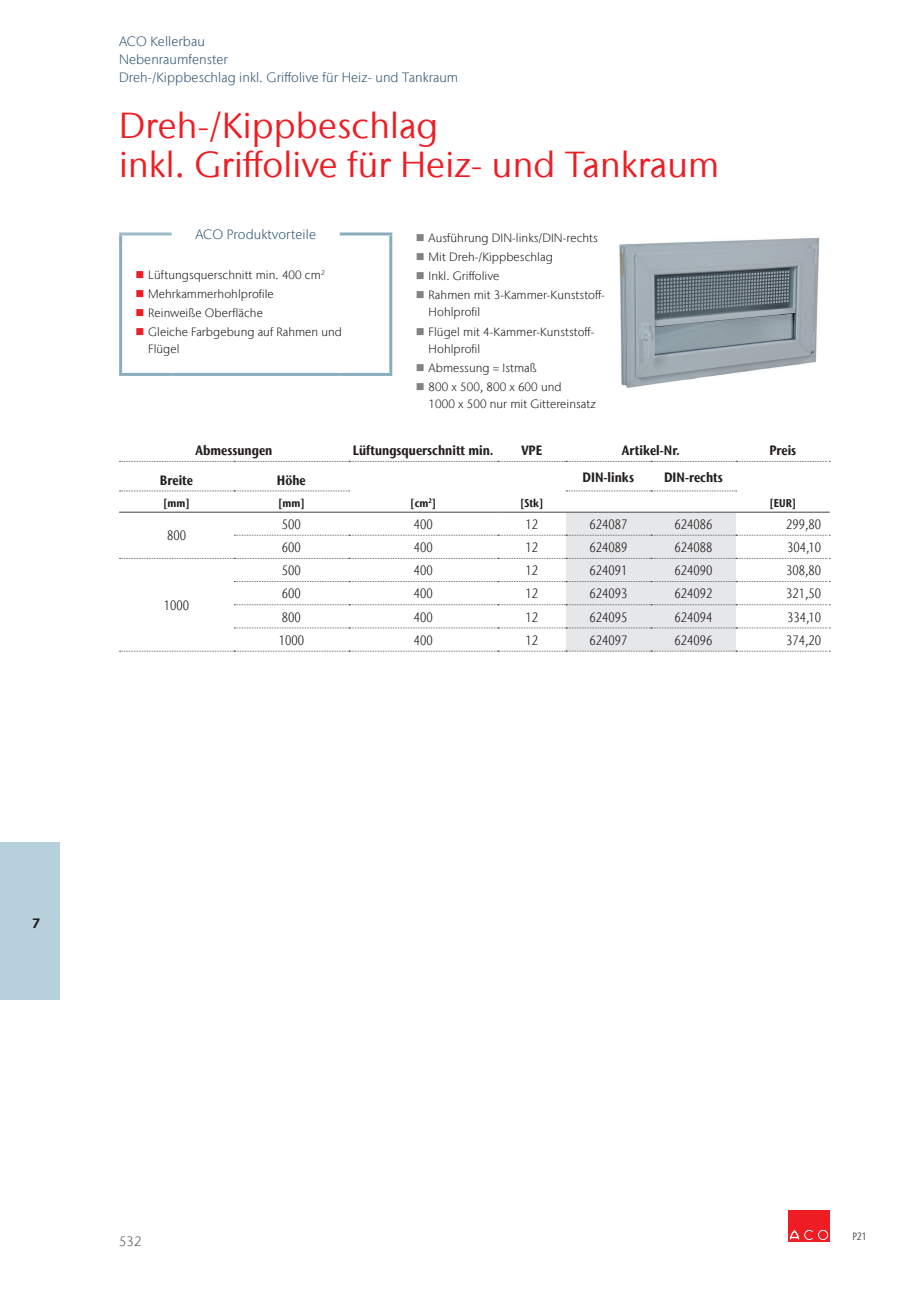
<style>
.page{position:relative;width:919px;height:1289px;background:#fff}
.page>*{position:absolute;margin:0;border:0;box-sizing:border-box;transform-origin:0 0}
.Heading{font:36px/39.6px "Stone Sans IIITC Com";letter-spacing:.005em;color:#ee1d23}
.Text{font:300 condensed 13.5px "Stone Sans IIITC Com";color:#231f20}
.X-axis{font:700 condensed 13.5px "Stone Sans IIITC Com";color:#231f20}
.Rubrication__auto-al{font:300 13.5px "Stone Sans IIITC Com";letter-spacing:.005em;color:#335875}
.Price__right-justifi{font:300 condensed 13.5px "Stone Sans IIITC Com";color:#231f20}
.Info_box_title_cente{font:300 13.5px "Stone Sans IIITC Com";letter-spacing:.005em;color:#335875}
.t1{font:300 13.5px "Stone Sans IIITC Com";color:#57585a}
.t2{font:700 13.5px "Stone Sans IIITC Com";color:#231f20}
.t3{font:300 12px/17px "Stone Sans IIITC Com";letter-spacing:.005em;color:#231f20}
.X-axis___Dimensions{font:700 condensed 11.25px "Stone Sans IIITC Com";color:#231f20}
.t4{font:300 condensed 10.5px "Stone Sans IIITC Com";color:#231f20}
.s1{color:#ee1d23}
.s2{color:#808285}
</style>
<div class="page">
<div style="left:0;top:842px;width:60px;height:157px;background:#b8cfdc"></div>
<div style="left:788px;top:1209px;width:13px;height:32px;background:#ee1d23"></div>
<div style="left:802px;top:1209px;width:13px;height:32px;background:#ee1d23"></div>
<svg style="left:789px;top:1229px;width:24px;height:11px"></svg>
<div style="left:816px;top:1209px;width:13px;height:32px;background:#ee1d23"></div>
<div style="left:817px;top:1229px;width:11px;height:11px;border:1px solid #ee1d23;border-radius:50%"></div>
<div style="left:819px;top:1231px;width:7px;height:7px;border:1px solid #ee1d23;border-radius:50%"></div>
<hr style="left:119px;top:232px;width:53px;height:3px;background:#9ebbca">
<svg style="left:119px;top:235px;width:3px;height:12px"></svg>
<hr style="left:340px;top:232px;width:52px;height:3px;background:#8aacbc">
<svg style="left:389px;top:235px;width:3px;height:12px"></svg>
<hr style="left:119px;top:247px;width:3px;height:126px;background:#8aacbc">
<hr style="left:389px;top:247px;width:3px;height:126px;background:#8aacbc">
<hr style="left:119px;top:373px;width:53px;height:3px;background:#8aacbc">
<hr style="left:172px;top:373px;width:168px;height:3px;background:#8aacbc">
<hr style="left:340px;top:373px;width:52px;height:3px;background:#8aacbc">
<svg style="left:119px;top:490px;width:230px;height:1px"></svg>
<hr style="left:119px;top:511px;width:115px;height:2px;background:#57585a">
<hr style="left:234px;top:511px;width:115px;height:2px;background:#57585a">
<hr style="left:349px;top:511px;width:148px;height:2px;background:#57585a">
<hr style="left:497px;top:511px;width:69px;height:2px;background:#57585a">
<hr style="left:566px;top:511px;width:85px;height:2px;background:#57585a">
<hr style="left:651px;top:511px;width:85px;height:2px;background:#57585a">
<hr style="left:736px;top:511px;width:93px;height:2px;background:#57585a">
<svg style="left:119px;top:461px;width:711px;height:1px"></svg>
<svg style="left:119px;top:512px;width:711px;height:139px"></svg>
<svg style="left:566px;top:490px;width:170px;height:1px"></svg>
<img style="left:619px;top:237px;width:201px;height:151px">
<p class="Rubrication__auto-al" style="left:119px;top:33px;width:87px">ACO Kellerbau</p>
<p class="Rubrication__auto-al" style="left:119px;top:51px;width:110px">Nebenraumfenster</p>
<p class="Rubrication__auto-al" style="left:119px;top:69px;width:340px">Dreh-/Kippbeschlag inkl. Griffolive für Heiz- und Tankraum</p>
<p class="Heading" style="left:119px;top:105px;width:601px">Dreh-/Kippbeschlag<br>inkl. Griffolive für Heiz- und Tankraum</p>
<p class="Info_box_title_cente" style="left:195px;top:226px;width:122px">ACO Produktvorteile</p>
<p class="t3" style="left:135px;top:266px;width:191px"><span class="s1">■</span> Lüftungsquerschnitt min. 400 cm<sup>2</sup></p>
<p class="t3" style="left:135px;top:285px;width:140px"><span class="s1">■</span> Mehrkammerhohlprofile</p>
<p class="t3" style="left:135px;top:304px;width:129px"><span class="s1">■</span> Reinweiße Oberfläche</p>
<p class="t3" style="left:148px;top:323px;width:195px;text-indent:-13px"><span class="s1">■</span> Gleiche Farbgebung auf Rahmen und<br>Flügel</p>
<p class="t3" style="left:416px;top:229px;width:183px"><span class="s2">■</span> Ausführung DIN-links/DIN-rechts</p>
<p class="t3" style="left:416px;top:248px;width:138px"><span class="s2">■</span> Mit Dreh-/Kippbeschlag</p>
<p class="t3" style="left:416px;top:267px;width:85px"><span class="s2">■</span> Inkl. Griffolive</p>
<p class="t3" style="left:428px;top:286px;width:178px;text-indent:-13px"><span class="s2">■</span> Rahmen mit 3-Kammer-Kunststoff-<br>Hohlprofil</p>
<p class="t3" style="left:428px;top:323px;width:167px;text-indent:-13px"><span class="s2">■</span> Flügel mit 4-Kammer-Kunststoff-<br>Hohlprofil</p>
<p class="t3" style="left:416px;top:359px;width:122px"><span class="s2">■</span> Abmessung = Istmaß</p>
<p class="t3" style="left:428px;top:378px;width:169px;text-indent:-13px"><span class="s2">■</span> 800 x 500, 800 x 600 und<br>1000 x 500 nur mit Gittereinsatz</p>
<p class="X-axis" style="left:195px;top:441px;width:78px">Abmessungen</p>
<p class="X-axis" style="left:353px;top:441px;width:142px">Lüftungsquerschnitt min.</p>
<p class="X-axis" style="left:521px;top:441px;width:22px">VPE</p>
<p class="X-axis" style="left:622px;top:441px;width:59px">Artikel-Nr.</p>
<p class="X-axis" style="left:769px;top:441px;width:28px">Preis</p>
<p class="X-axis" style="left:160px;top:471px;width:35px">Breite</p>
<p class="X-axis" style="left:277px;top:471px;width:30px">Höhe</p>
<p class="X-axis" style="left:582px;top:469px;width:53px">DIN-links</p>
<p class="X-axis" style="left:664px;top:469px;width:60px">DIN-rechts</p>
<p class="X-axis___Dimensions" style="left:163px;top:496px;width:28px">[mm]</p>
<p class="X-axis___Dimensions" style="left:278px;top:496px;width:28px">[mm]</p>
<p class="X-axis___Dimensions" style="left:410px;top:496px;width:28px">[cm<sup>2</sup>]</p>
<p class="X-axis___Dimensions" style="left:520px;top:496px;width:25px">[Stk]</p>
<p class="X-axis___Dimensions" style="left:769px;top:496px;width:28px">[EUR]</p>
<p class="Text" style="left:167px;top:527px;width:20px">800</p>
<p class="Text" style="left:282px;top:516px;width:20px">500</p>
<p class="Text" style="left:414px;top:516px;width:20px">400</p>
<p class="Text" style="left:525px;top:516px;width:14px">12</p>
<p class="Text" style="left:589px;top:516px;width:39px">624087</p>
<p class="Text" style="left:674px;top:516px;width:39px">624086</p>
<p class="Price__right-justifi" style="left:786px;top:516px;width:36px">299,80</p>
<p class="Text" style="left:282px;top:539px;width:20px">600</p>
<p class="Text" style="left:414px;top:539px;width:20px">400</p>
<p class="Text" style="left:525px;top:539px;width:14px">12</p>
<p class="Text" style="left:589px;top:539px;width:39px">624089</p>
<p class="Text" style="left:674px;top:539px;width:39px">624088</p>
<p class="Price__right-justifi" style="left:787px;top:539px;width:35px">304,10</p>
<p class="Text" style="left:164px;top:597px;width:27px">1000</p>
<p class="Text" style="left:282px;top:562px;width:20px">500</p>
<p class="Text" style="left:414px;top:562px;width:20px">400</p>
<p class="Text" style="left:525px;top:562px;width:14px">12</p>
<p class="Text" style="left:589px;top:562px;width:39px">624091</p>
<p class="Text" style="left:674px;top:562px;width:39px">624090</p>
<p class="Price__right-justifi" style="left:786px;top:562px;width:36px">308,80</p>
<p class="Text" style="left:282px;top:585px;width:20px">600</p>
<p class="Text" style="left:414px;top:585px;width:20px">400</p>
<p class="Text" style="left:525px;top:585px;width:14px">12</p>
<p class="Text" style="left:589px;top:585px;width:39px">624093</p>
<p class="Text" style="left:674px;top:585px;width:39px">624092</p>
<p class="Price__right-justifi" style="left:786px;top:585px;width:36px">321,50</p>
<p class="Text" style="left:282px;top:608px;width:20px">800</p>
<p class="Text" style="left:414px;top:608px;width:20px">400</p>
<p class="Text" style="left:525px;top:608px;width:14px">12</p>
<p class="Text" style="left:589px;top:608px;width:39px">624095</p>
<p class="Text" style="left:674px;top:608px;width:39px">624094</p>
<p class="Price__right-justifi" style="left:787px;top:608px;width:35px">334,10</p>
<p class="Text" style="left:279px;top:632px;width:27px">1000</p>
<p class="Text" style="left:414px;top:632px;width:20px">400</p>
<p class="Text" style="left:525px;top:632px;width:14px">12</p>
<p class="Text" style="left:589px;top:632px;width:39px">624097</p>
<p class="Text" style="left:674px;top:632px;width:39px">624096</p>
<p class="Price__right-justifi" style="left:786px;top:632px;width:36px">374,20</p>
<p class="t2" style="left:32px;top:914px;width:10px">7</p>
<p class="t1" style="left:119px;top:1232px;width:24px">532</p>
<p class="t4" style="left:852px;top:1229px;width:16px">P21</p>
</div>
